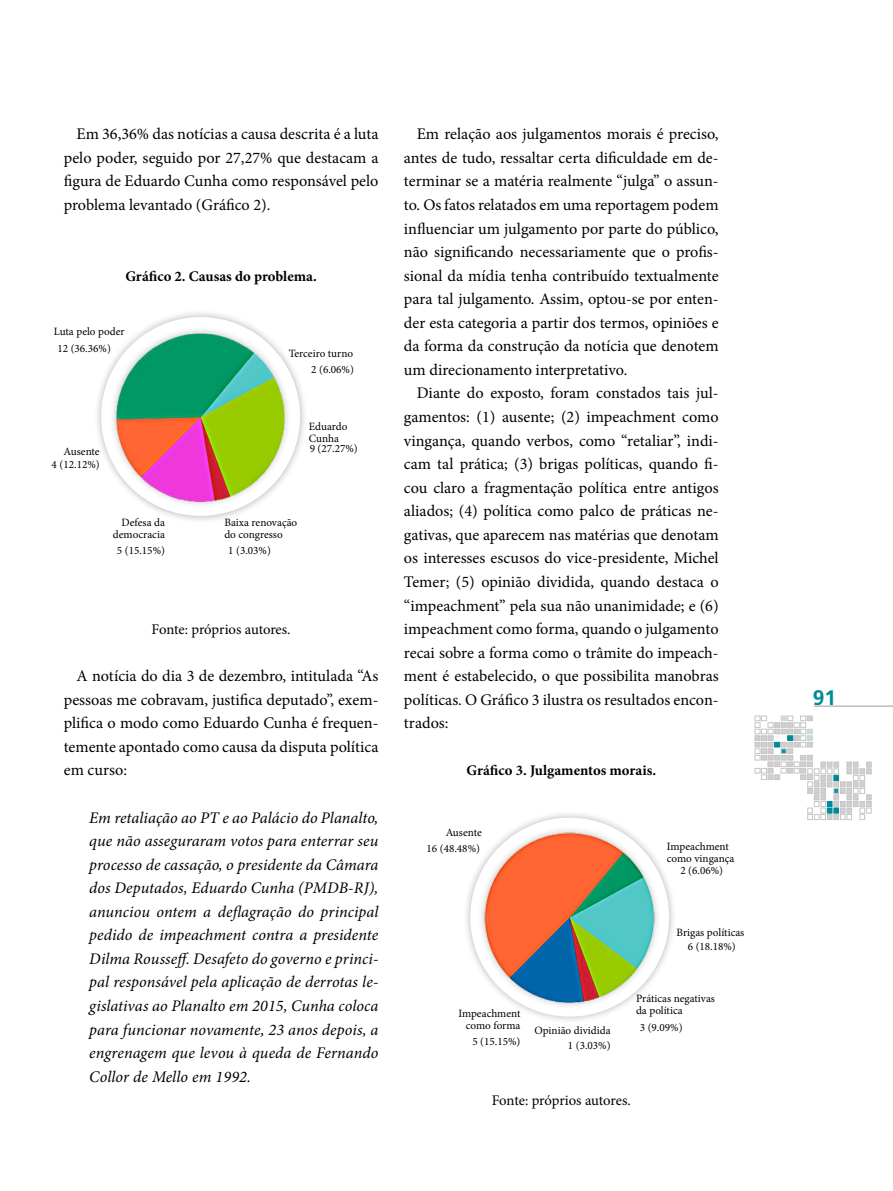
<style>
.page{position:relative;width:893px;height:1191px;background:#fff}
.page>*{position:absolute;margin:0;border:0;box-sizing:border-box;transform-origin:0 0}
.t1{font:700 21px "Frutiger";color:#008996}
.t2{font:16.2px/23.5px "Minion Pro";color:#000;text-align:justify}
.t3{font:italic 16.2px/23.5px "Minion Pro";letter-spacing:.005em;color:#000;text-align:justify}
.t4{font:700 14.7px "Minion Pro";letter-spacing:.005em;color:#000}
.t5{font:14.7px "Minion Pro";letter-spacing:-.01em;color:#000}
.t6{font:11.1px/12px "Minion Pro";color:#000}
</style>
<div class="page">
<svg style="left:755px;top:716px;width:116px;height:103px"></svg>
<hr style="left:814px;top:706px;width:79px;height:1px;background:#bcbcbc">
<img style="left:97px;top:313px;width:208px;height:208px">
<img style="left:466px;top:771px;width:302px;height:250px">
<p class="t2" style="left:64px;top:122px;width:316px;text-indent:13px">Em 36,36% das notícias a causa descrita é a luta pelo poder, seguido por 27,27% que destacam a figura de Eduardo Cunha como responsável pelo problema levantado (Gráfico 2).</p>
<p class="t4" style="left:125px;top:266px;width:193px">Gráfico 2. Causas do problema.</p>
<p class="t6" style="left:54px;top:326px;width:72px">Luta pelo poder</p>
<p class="t6" style="left:57px;top:342px;width:55px">12 (36.36%)</p>
<p class="t6" style="left:64px;top:446px;width:38px">Ausente</p>
<p class="t6" style="left:52px;top:459px;width:50px">4 (12.12%)</p>
<p class="t6" style="left:113px;top:516px;width:53px;text-align:right">Defesa da democracia</p>
<p class="t6" style="left:117px;top:544px;width:50px">5 (15.15%)</p>
<p class="t6" style="left:289px;top:347px;width:66px">Terceiro turno</p>
<p class="t6" style="left:311px;top:364px;width:44px">2 (6.06%)</p>
<p class="t6" style="left:309px;top:420px;width:40px">Eduardo<br>Cunha</p>
<p class="t6" style="left:310px;top:442px;width:50px">9 (27.27%)</p>
<p class="t6" style="left:224px;top:516px;width:74px">Baixa renovação do congresso</p>
<p class="t6" style="left:228px;top:544px;width:44px">1 (3.03%)</p>
<p class="t5" style="left:152px;top:619px;width:141px">Fonte: próprios autores.</p>
<p class="t2" style="left:64px;top:664px;width:316px;text-indent:13px">A notícia do dia 3 de dezembro, intitulada “As pessoas me cobravam, justifica deputado”, exem&shy;plifica o modo como Eduardo Cunha é frequen&shy;temente apontado como causa da disputa política em curso:</p>
<p class="t3" style="left:89px;top:805px;width:291px">Em retaliação ao PT e ao Palácio do Planalto, que não asseguraram votos para enterrar seu processo de cassação, o presidente da Câmara dos Deputados, Eduardo Cunha (PMDB-RJ), anunciou ontem a deflagração do principal pedido de impeachment contra a presidente Dilma Rousseff. Desafeto do governo e princi&shy;pal responsável pela aplicação de derrotas le&shy;gislativas ao Planalto em 2015, Cunha coloca para funcionar novamente, 23 anos depois, a engrenagem que levou à queda de Fernando Collor de Mello em 1992.</p>
<p class="t2" style="left:404px;top:122px;width:316px;text-indent:13px">Em relação aos julgamentos morais é preciso, antes de tudo, ressaltar certa dificuldade em de&shy;terminar se a matéria realmente “julga” o assun&shy;to. Os fatos relatados em uma reportagem podem influenciar um julgamento por parte do público, não significando necessariamente que o profis&shy;sional da mídia tenha contribuído textualmente para tal julgamento. Assim, optou-se por enten&shy;der esta categoria a partir dos termos, opiniões e da forma da construção da notícia que denotem um direcionamento interpretativo.</p>
<p class="t2" style="left:404px;top:381px;width:316px;text-indent:13px">Diante do exposto, foram constados tais jul&shy;gamentos: (1) ausente; (2) impeachment como vingança, quando verbos, como “retaliar”, indi&shy;cam tal prática; (3) brigas políticas, quando fi&shy;cou claro a fragmentação política entre antigos aliados; (4) política como palco de práticas ne&shy;gativas, que aparecem nas matérias que denotam os interesses escusos do vice-presidente, Michel Temer; (5) opinião dividida, quando destaca o “impeachment” pela sua não unanimidade; e (6) impeachment como forma, quando o julgamento recai sobre a forma como o trâmite do impeach&shy;ment é estabelecido, o que possibilita manobras políticas. O Gráfico 3 ilustra os resultados encon&shy;trados:</p>
<p class="t4" style="left:466px;top:760px;width:191px">Gráfico 3. Julgamentos morais.</p>
<p class="t6" style="left:446px;top:826px;width:38px">Ausente</p>
<p class="t6" style="left:427px;top:843px;width:55px">16 (48.48%)</p>
<p class="t6" style="left:458px;top:1007px;width:64px;text-align:right">Impeachment como forma</p>
<p class="t6" style="left:472px;top:1035px;width:50px">5 (15.15%)</p>
<p class="t6" style="left:534px;top:1025px;width:78px">Opinião dividida</p>
<p class="t6" style="left:568px;top:1039px;width:44px">1 (3.03%)</p>
<p class="t6" style="left:667px;top:840px;width:69px">Impeachment como vingança</p>
<p class="t6" style="left:680px;top:864px;width:44px">2 (6.06%)</p>
<p class="t6" style="left:676px;top:926px;width:69px">Brigas políticas</p>
<p class="t6" style="left:688px;top:940px;width:50px">6 (18.18%)</p>
<p class="t6" style="left:636px;top:993px;width:81px">Práticas negativas da política</p>
<p class="t6" style="left:640px;top:1021px;width:44px">3 (9.09%)</p>
<p class="t5" style="left:492px;top:1090px;width:141px">Fonte: próprios autores.</p>
<p class="t1" style="left:813px;top:685px;width:25px">91</p>
</div>
